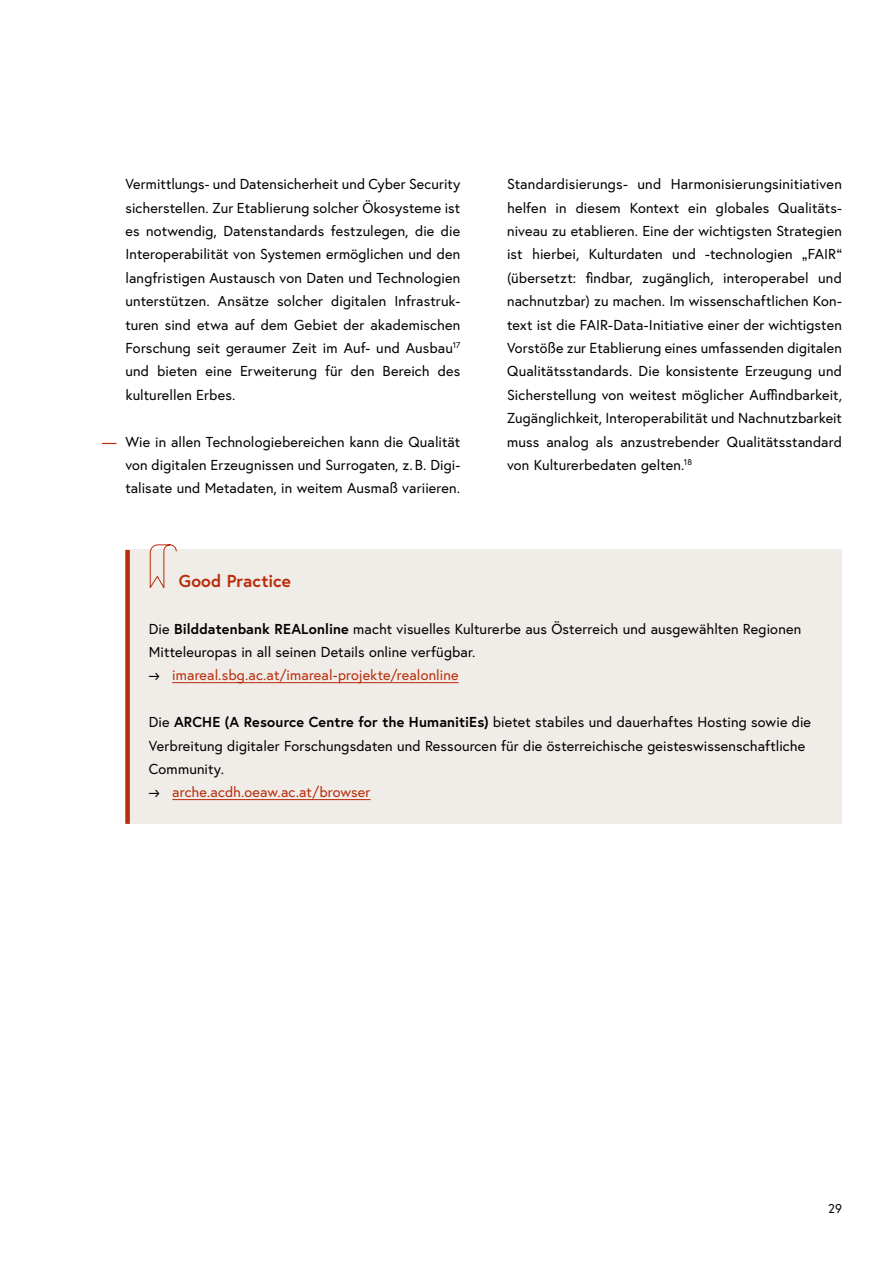
<style>
.page{position:relative;width:893px;height:1263px;background:#fff}
.page>*{position:absolute;margin:0;border:0;box-sizing:border-box;transform-origin:0 0}
.Infobox_p_Infobox_Titel{font:700 17.25px "Europa Austria";letter-spacing:.005em;color:#b92c0a}
.Infobox_p_Infobox{font:14.4px/23.4px "Europa Austria";letter-spacing:.01em;color:#000;text-align:justify}
.t1{font:14.4px "Europa Austria";letter-spacing:.01em;color:#b92c0a}
.t2{font:12.75px "Europa Austria";color:#000}
.s1{color:#b92c0a}
.s2{font-weight:700}
.s3{color:#000}
</style>
<div class="page">
<div style="left:125px;top:550px;width:717px;height:64px;background:#f0ece8"></div>
<div style="left:125px;top:550px;width:5px;height:53px;background:#b92c0a"></div>
<div style="left:125px;top:599px;width:717px;height:225px;background:#f0ece8"></div>
<div style="left:125px;top:599px;width:5px;height:225px;background:#b92c0a"></div>
<hr style="left:172px;top:682px;width:287px;height:1px;background:#b92c0a">
<hr style="left:172px;top:799px;width:198px;height:1px;background:#b92c0a">
<svg style="left:150px;top:544px;width:27px;height:44px"></svg>
<p class="Infobox_p_Infobox" style="left:125px;top:172px;width:336px">Vermittlungs- und Datensicherheit und Cyber Security sicherstellen. Zur Etablierung solcher Ökosysteme ist es notwendig, Datenstandards festzulegen, die die Interoperabilität von Systemen ermöglichen und den langfristigen Austausch von Daten und Technologien unterstützen. Ansätze solcher digitalen Infrastruk&shy;turen sind etwa auf dem Gebiet der akademischen Forschung seit geraumer Zeit im Auf- und Ausbau<sup>17 </sup>und bieten eine Erweiterung für den Bereich des kulturellen Erbes.</p>
<p class="Infobox_p_Infobox" style="left:125px;top:429px;width:336px;text-indent:-23px"><span class="s1">—</span> Wie in allen Technologiebereichen kann die Qualität von digitalen Erzeugnissen und Surrogaten, z. B. Digi&shy;talisate und Metadaten, in weitem Ausmaß variieren.</p>
<p class="Infobox_p_Infobox" style="left:507px;top:172px;width:336px">Standardisierungs- und Harmonisierungsinitiativen helfen in diesem Kontext ein globales Qualitäts&shy;niveau zu etablieren. Eine der wichtigsten Strategien ist hierbei, Kulturdaten und -technologien „FAIR“ (übersetzt: findbar, zugänglich, interoperabel und nachnutzbar) zu machen. Im wissenschaftlichen Kon&shy;text ist die FAIR-Data-Initiative einer der wichtigsten Vorstöße zur Etablierung eines umfassenden digitalen Qualitätsstandards. Die konsistente Erzeugung und Sicherstellung von weitest möglicher Auffindbarkeit, Zugänglichkeit, Interoperabilität und Nachnutzbarkeit muss analog als anzustrebender Qualitätsstandard von Kulturerbedaten gelten.<sup>18</sup></p>
<h3 class="Infobox_p_Infobox_Titel" style="left:179px;top:569px;width:114px">Good Practice</h3>
<p class="Infobox_p_Infobox" style="left:149px;top:617px;width:654px">Die <span class="s2">Bilddatenbank REALonline</span> macht visuelles Kulturerbe aus Österreich und ausgewählten Regionen<br>Mitteleuropas in all seinen Details online verfügbar.</p>
<p class="t1" style="left:149px;top:666px;width:311px"><span class="s3">→</span> imareal.sbg.ac.at/imareal-projekte/realonline</p>
<p class="Infobox_p_Infobox" style="left:149px;top:710px;width:664px;text-align:left">Die <span class="s2">ARCHE (A Resource Centre for the HumanitiEs)</span> bietet stabiles und dauerhaftes Hosting sowie die<br>Verbreitung digitaler Forschungsdaten und Ressourcen für die österreichische geisteswissenschaftliche<br>Community.</p>
<p class="t1" style="left:149px;top:783px;width:223px"><span class="s3">→</span> arche.acdh.oeaw.ac.at/browser</p>
<p class="t2" style="left:828px;top:1200px;width:15px">29</p>
</div>
